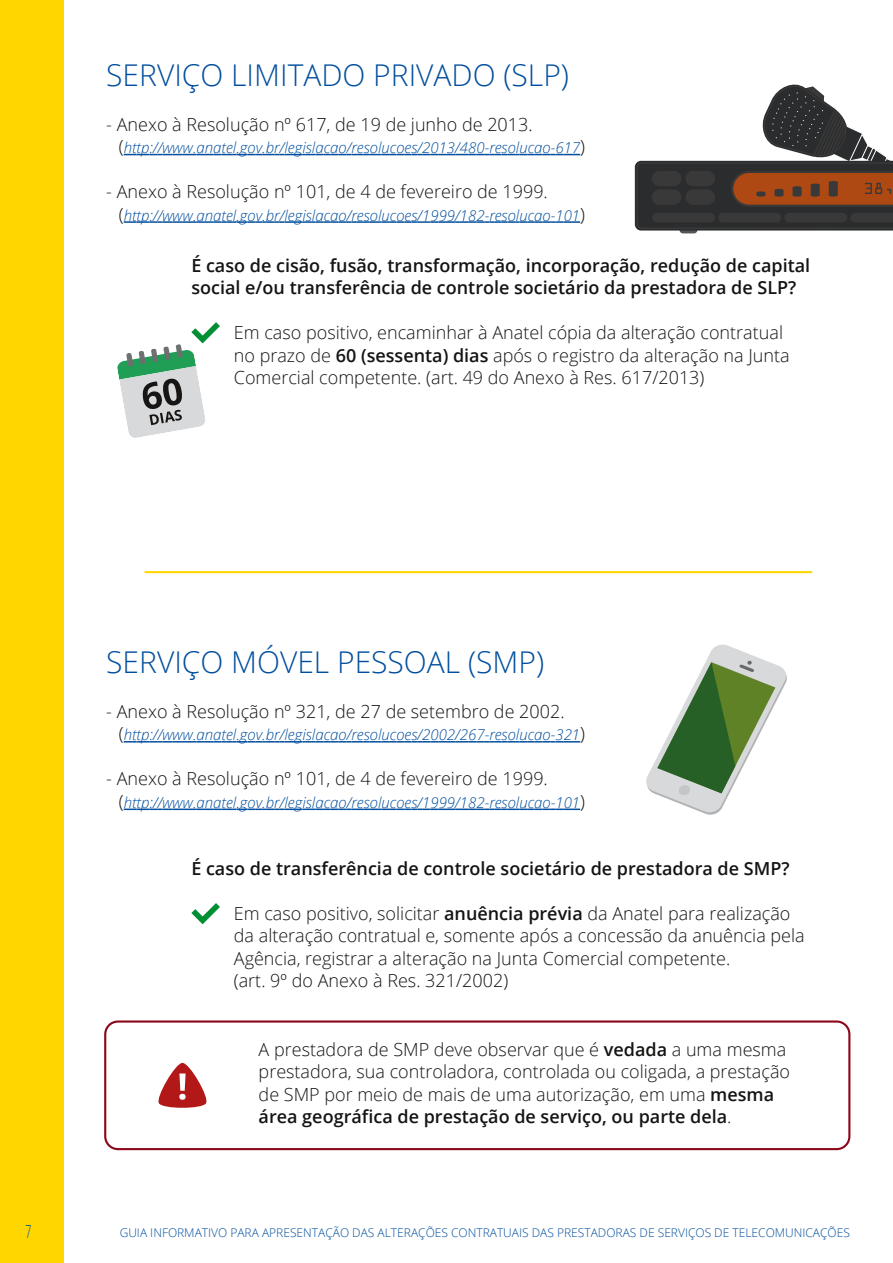
<style>
.page{position:relative;width:893px;height:1263px;background:#fff}
.page>*{position:absolute;margin:0;border:0;box-sizing:border-box;transform-origin:0 0}
.t1{font:300 30px "Open Sans";color:#004e9d}
.t2{font:300 18px/22.5px "Open Sans";color:#161413}
.t3{font:600 18px/22.5px "Open Sans";color:#161413}
.t4{font:300 18px "Open Sans";color:#004e9d;scale:.58 1}
.t5{font:italic 300 15px "Open Sans";color:#004e9d}
.t6{font:300 12px "Open Sans";color:#004e9d}
.s1{font-style:normal;font-size:18px;color:#161413}
.s2{font-weight:600}
</style>
<div class="page">
<svg style="left:635px;top:85px;width:258px;height:148px"></svg>
<svg style="left:646px;top:644px;width:141px;height:171px"></svg>
<div style="left:104px;top:1020px;width:746px;height:130px;border:2px solid #8c071a;border-radius:13px"></div>
<svg style="left:158px;top:1063px;width:48px;height:45px"></svg>
<svg style="left:117px;top:322px;width:103px;height:116px"></svg>
<svg style="left:124px;top:154px;width:456px;height:1px"></svg>
<svg style="left:124px;top:221px;width:456px;height:2px"></svg>
<svg style="left:191px;top:903px;width:29px;height:21px"></svg>
<svg style="left:124px;top:741px;width:456px;height:1px"></svg>
<svg style="left:124px;top:808px;width:456px;height:2px"></svg>
<hr style="left:145px;top:571px;width:667px;height:2px;background:#ffd600">
<div style="left:0;top:0;width:64px;height:1263px;background:#ffd600"></div>
<h1 class="t1" style="left:106px;top:54px;width:464px">SERVIÇO LIMITADO PRIVADO (SLP)</h1>
<p class="t2" style="left:106px;top:112px;width:428px">- Anexo à Resolução nº 617, de 19 de junho de 2013.</p>
<p class="t5" style="left:119px;top:137px;width:468px"><span class="s1">(</span>http://www.anatel.gov.br/legislacao/resolucoes/2013/480-resolucao-617<span class="s1">)</span></p>
<p class="t2" style="left:106px;top:180px;width:443px">- Anexo à Resolução nº 101, de 4 de fevereiro de 1999.</p>
<p class="t5" style="left:119px;top:205px;width:468px"><span class="s1">(</span>http://www.anatel.gov.br/legislacao/resolucoes/1999/182-resolucao-101<span class="s1">)</span></p>
<p class="t3" style="left:191px;top:254px;width:620px">É caso de cisão, fusão, transformação, incorporação, redução de capital social e/ou transferência de controle societário da prestadora de SLP?</p>
<p class="t2" style="left:234px;top:321px;width:557px">Em caso positivo, encaminhar à Anatel cópia da alteração contratual no prazo de <span class="s2">60 (sessenta) dias</span> após o registro da alteração na Junta<br>Comercial competente. (art. 49 do Anexo à Res. 617/2013)</p>
<h1 class="t1" style="left:106px;top:641px;width:439px">SERVIÇO MÓVEL PESSOAL (SMP)</h1>
<p class="t2" style="left:106px;top:699px;width:460px">- Anexo à Resolução nº 321, de 27 de setembro de 2002.</p>
<p class="t5" style="left:119px;top:724px;width:468px"><span class="s1">(</span>http://www.anatel.gov.br/legislacao/resolucoes/2002/267-resolucao-321<span class="s1">)</span></p>
<p class="t2" style="left:106px;top:767px;width:443px">- Anexo à Resolução nº 101, de 4 de fevereiro de 1999.</p>
<p class="t5" style="left:119px;top:792px;width:468px"><span class="s1">(</span>http://www.anatel.gov.br/legislacao/resolucoes/1999/182-resolucao-101<span class="s1">)</span></p>
<p class="t3" style="left:191px;top:857px;width:600px">É caso de transferência de controle societário de prestadora de SMP?</p>
<p class="t2" style="left:234px;top:902px;width:572px">Em caso positivo, solicitar <span class="s2">anuência prévia</span> da Anatel para realização da alteração contratual e, somente após a concessão da anuência pela Agência, registrar a alteração na Junta Comercial competente.<br>(art. 9º do Anexo à Res. 321/2002)</p>
<p class="t2" style="left:259px;top:1037px;width:533px">A prestadora de SMP deve observar que é <span class="s2">vedada</span> a uma mesma prestadora, sua controladora, controlada ou coligada, a prestação de SMP por meio de mais de uma autorização, em uma <span class="s2">mesma área geográfica de prestação de serviço, ou parte dela</span>.</p>
<p class="t4" style="left:26px;top:1219px;width:12px">7</p>
<p class="t6" style="left:120px;top:1224px;width:732px">GUIA INFORMATIVO PARA APRESENTAÇÃO DAS ALTERAÇÕES CONTRATUAIS DAS PRESTADORAS DE SERVIÇOS DE TELECOMUNICAÇÕES</p>
</div>
